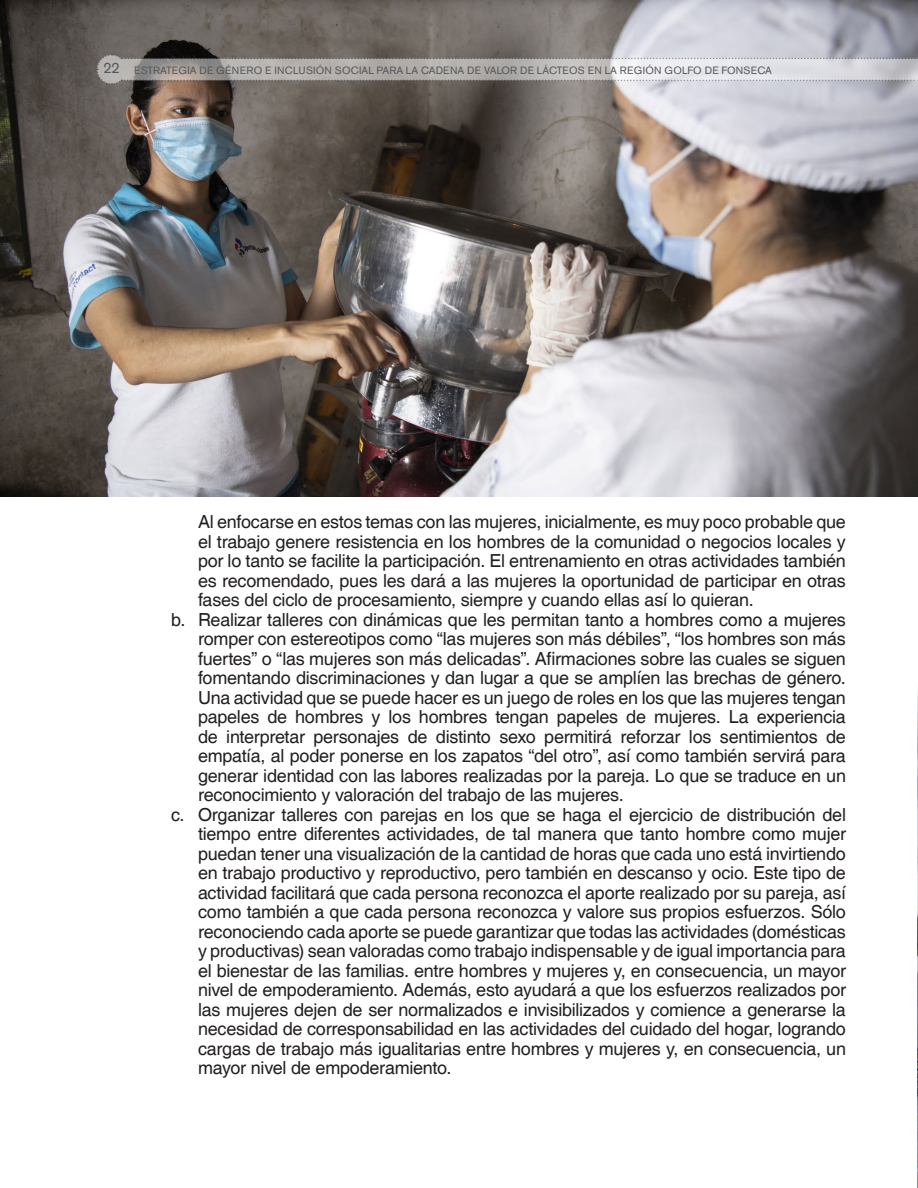
<style>
.page{position:relative;width:918px;height:1188px;background:#fff}
.page>*{position:absolute;margin:0;border:0;box-sizing:border-box;transform-origin:0 0}
.t1{font:18px/19.5px "Helvetica";letter-spacing:-.015em;color:#231f20;text-align:justify}
.Pagination_Number_gr{font:15px "Akzidenz Grotesk BQ";color:#54575a}
.Pagination_Text_left{font:10.5px "Akzidenz Grotesk BQ";letter-spacing:.02em;color:#54575a}
</style>
<div class="page">
<img style="left:0;top:0;width:918px;height:497px">
<img style="left:917px;top:691px;width:1px;height:497px">
<svg style="left:94px;top:53px;width:824px;height:33px;background:#aeaaaa"></svg>
<p class="Pagination_Number_gr" style="left:103px;top:59px;width:18px">22</p>
<p class="Pagination_Text_left" style="left:134px;top:64px;width:639px">ESTRATEGIA DE GÉNERO E INCLUSIÓN SOCIAL PARA LA CADENA DE VALOR DE LÁCTEOS EN LA REGIÓN GOLFO DE FONSECA</p>
<p class="t1" style="left:198px;top:513px;width:649px">Al enfocarse en estos temas con las mujeres, inicialmente, es muy poco probable que el trabajo genere resistencia en los hombres de la comunidad o negocios locales y por lo tanto se facilite la participación. El entrenamiento en otras actividades también es recomendado, pues les dará a las mujeres la oportunidad de participar en otras fases del ciclo de procesamiento, siempre y cuando ellas así lo quieran.</p>
<p class="t1" style="left:198px;top:610px;width:650px;text-indent:-27px">b. Realizar talleres con dinámicas que les permitan tanto a hombres como a mujeres romper con estereotipos como “las mujeres son más débiles”, “los hombres son más fuertes” o “las mujeres son más delicadas”. Afirmaciones sobre las cuales se siguen fomentando discriminaciones y dan lugar a que se amplíen las brechas de género.<br>Una actividad que se puede hacer es un juego de roles en los que las mujeres tengan papeles de hombres y los hombres tengan papeles de mujeres. La experiencia de interpretar personajes de distinto sexo permitirá reforzar los sentimientos de empatía, al poder ponerse en los zapatos “del otro”, así como también servirá para generar identidad con las labores realizadas por la pareja. Lo que se traduce en un reconocimiento y valoración del trabajo de las mujeres.</p>
<p class="t1" style="left:198px;top:805px;width:650px;text-indent:-27px">c. Organizar talleres con parejas en los que se haga el ejercicio de distribución del tiempo entre diferentes actividades, de tal manera que tanto hombre como mujer puedan tener una visualización de la cantidad de horas que cada uno está invirtiendo en trabajo productivo y reproductivo, pero también en descanso y ocio. Este tipo de actividad facilitará que cada persona reconozca el aporte realizado por su pareja, así como también a que cada persona reconozca y valore sus propios esfuerzos. Sólo reconociendo cada aporte se puede garantizar que todas las actividades (domésticas y productivas) sean valoradas como trabajo indispensable y de igual importancia para el bienestar de las familias. entre hombres y mujeres y, en consecuencia, un mayor nivel de empoderamiento. Además, esto ayudará a que los esfuerzos realizados por las mujeres dejen de ser normalizados e invisibilizados y comience a generarse la necesidad de corresponsabilidad en las actividades del cuidado del hogar, logrando cargas de trabajo más igualitarias entre hombres y mujeres y, en consecuencia, un mayor nivel de empoderamiento.</p>
</div>
